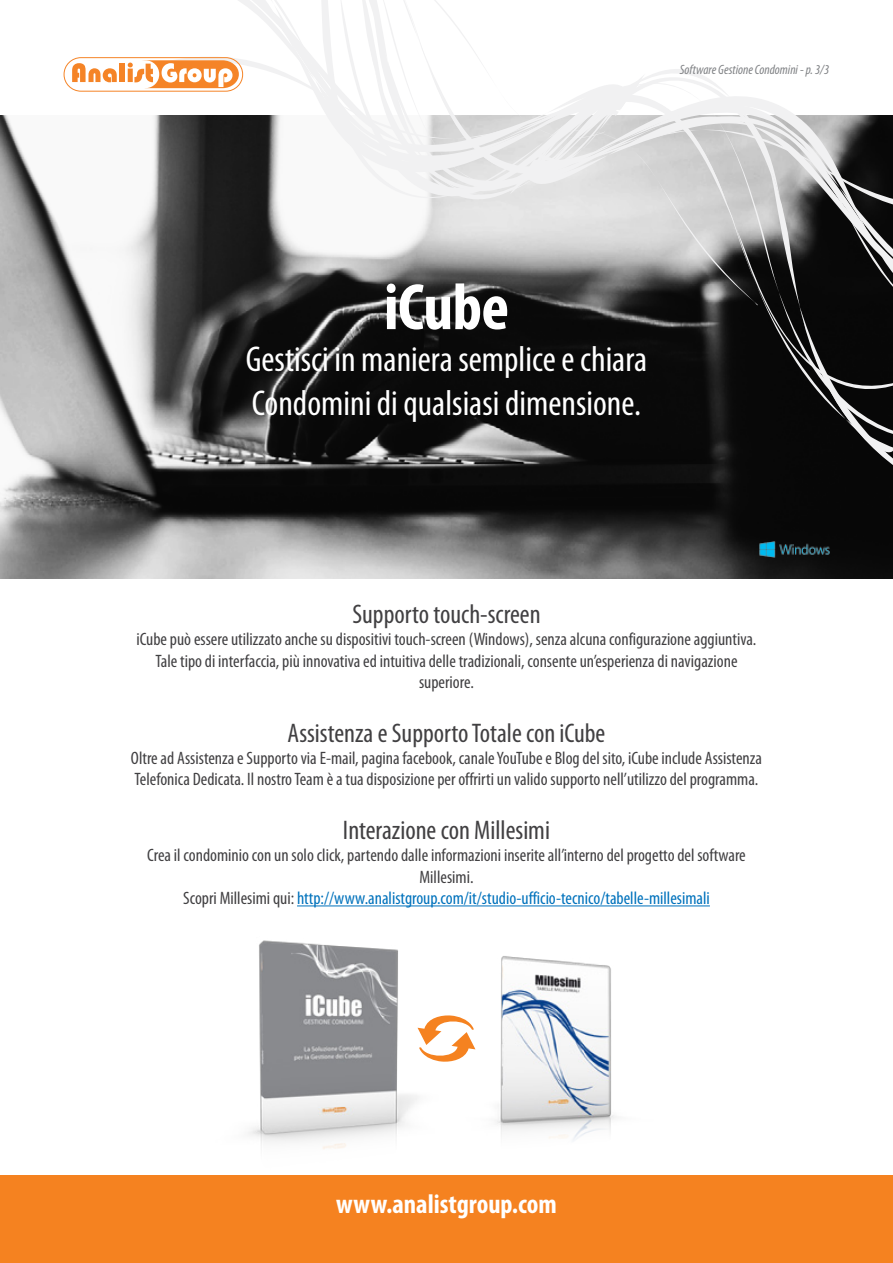
<style>
.page{position:relative;width:893px;height:1263px;background:#fff}
.page>*{position:absolute;margin:0;border:0;box-sizing:border-box;transform-origin:0 0}
.t1{font:700 condensed 66px "Myriad Pro";letter-spacing:-.01em;color:#fff}
.t2{font:condensed 36px/43.2px "Myriad Pro";color:#fff}
.t3{font:condensed 27px "Myriad Pro";color:#414042}
.t4{font:700 condensed 27px "Myriad Pro";color:#fff}
.t5{font:condensed 18px/21.6px "Myriad Pro";color:#414042;text-align:center}
.t6{font:italic condensed 13.5px "Myriad Pro";color:#808285}
.s1{color:#0072bc}
</style>
<div class="page">
<img style="left:0;top:116px;width:893px;height:462px">
<svg style="left:515px;top:306px;width:378px;height:191px;fill:#090909"></svg>
<div style="left:0;top:1176px;width:893px;height:87px;background:#f58220"></div>
<div style="left:64px;top:57px;width:179px;height:34px;border:1px solid #f58427;border-radius:17px"></div>
<svg style="left:72px;top:63px;width:45px;height:19px"></svg>
<div style="left:120px;top:64px;width:5px;height:18px;background:#f58427"></div>
<svg style="left:128px;top:0;width:765px;height:306px"></svg>
<hr style="left:297px;top:905px;width:413px;height:1px;background:#0072bc">
<img style="left:475px;top:956px;width:141px;height:185px">
<svg style="left:461px;top:1018px;width:14px;height:40px"></svg>
<img style="left:759px;top:542px;width:70px;height:16px">
<img style="left:202px;top:940px;width:259px;height:236px">
<p class="t6" style="left:680px;top:61px;width:151px">Software Gestione Condomini - p. 3/3</p>
<h1 class="t1" style="left:384px;top:266px;width:127px">iCube</h1>
<h2 class="t2" style="left:246px;top:337px;width:403px">Gestisci in maniera semplice e chiara<br>Condomini di qualsiasi dimensione.</h2>
<h3 class="t3" style="left:352px;top:598px;width:190px">Supporto touch-screen</h3>
<p class="t5" style="left:137px;top:628px;width:621px">iCube può essere utilizzato anche su dispositivi touch-screen (Windows), senza alcuna configurazione aggiuntiva.<br>Tale tipo di interfaccia, più innovativa ed intuitiva delle tradizionali, consente un’esperienza di navigazione superiore.</p>
<h3 class="t3" style="left:288px;top:717px;width:319px">Assistenza e Supporto Totale con iCube</h3>
<p class="t5" style="left:131px;top:747px;width:633px;text-align:left">Oltre ad Assistenza e Supporto via E-mail, pagina facebook, canale YouTube e Blog del sito, iCube include Assistenza<br>Telefonica Dedicata. Il nostro Team è a tua disposizione per offrirti un valido supporto nell’utilizzo del programma.</p>
<h3 class="t3" style="left:343px;top:814px;width:209px">Interazione con Millesimi</h3>
<p class="t5" style="left:147px;top:844px;width:600px">Crea il condominio con un solo click, partendo dalle informazioni inserite all’interno del progetto del software<br>Millesimi.<br>Scopri Millesimi qui: <span class="s1">http://www.analistgroup.com/it/studio-ufficio-tecnico/tabelle-millesimali</span></p>
<h3 class="t4" style="left:336px;top:1187px;width:222px">www.analistgroup.com</h3>
</div>
